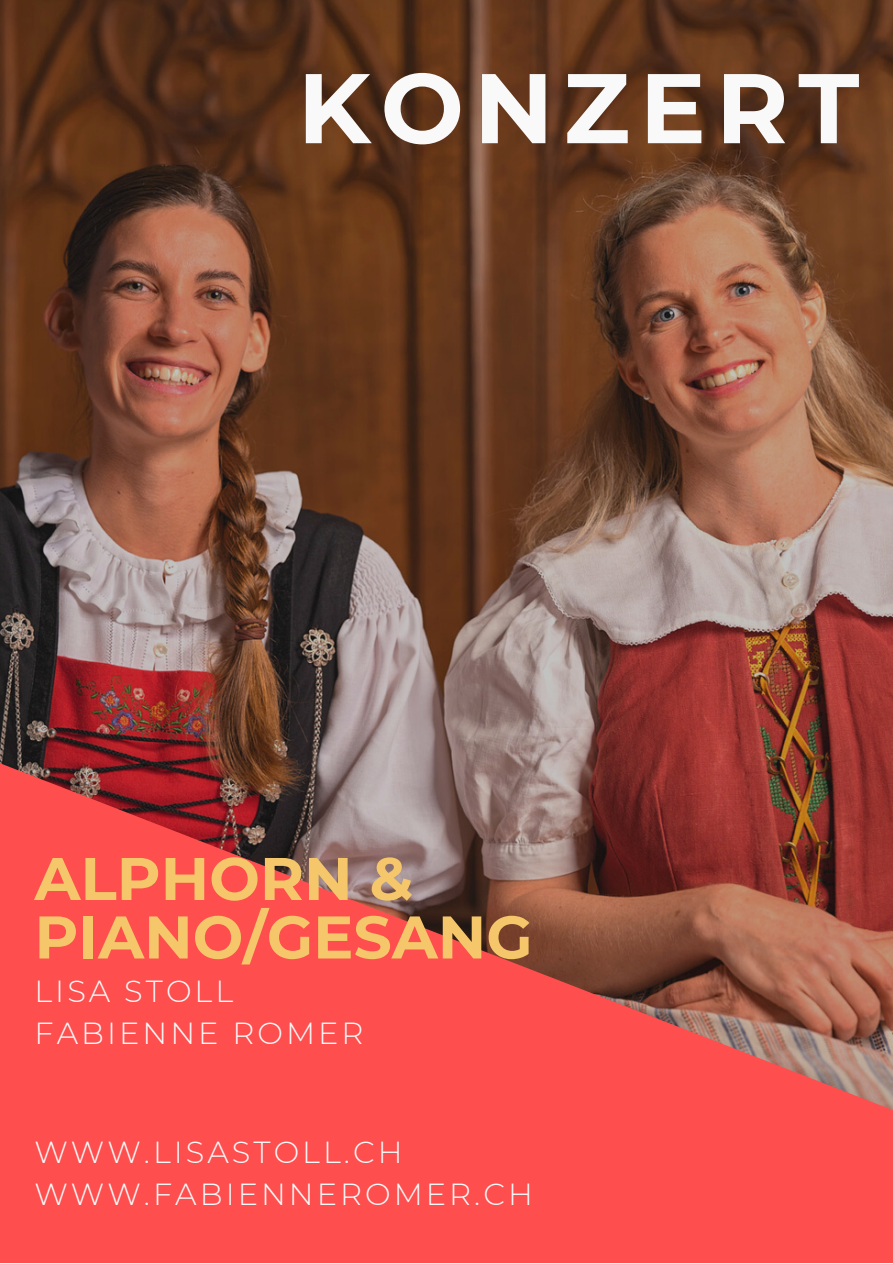
<style>
.page{position:relative;width:893px;height:1264px;background:#fff}
.page>*{position:absolute;margin:0;border:0;box-sizing:border-box;transform-origin:0 0}
.t1{font:700 98.7px "Montserrat";letter-spacing:.1em;color:#f9f9f9}
.t2{font:700 60px/58.5px "Montserrat";color:#f5c76a}
.t3{font:300 30.45px/41.5px "Montserrat";letter-spacing:.1em;color:#f9f9f9}
</style>
<div class="page">
<img style="left:0;top:0;width:892px;height:690px">
<svg style="left:0;top:690px;width:892px;height:572px;background:#cc4f4b"></svg>
<h1 class="t1" style="left:297px;top:48px;width:563px">KONZERT</h1>
<h2 class="t2" style="left:34px;top:849px;width:499px">ALPHORN &amp;<br>PIANO/GESANG</h2>
<p class="t3" style="left:34px;top:970px;width:330px">LISA STOLL<br>FABIENNE ROMER</p>
<p class="t3" style="left:34px;top:1131px;width:500px">WWW.LISASTOLL.CH<br>WWW.FABIENNEROMER.CH</p>
</div>
